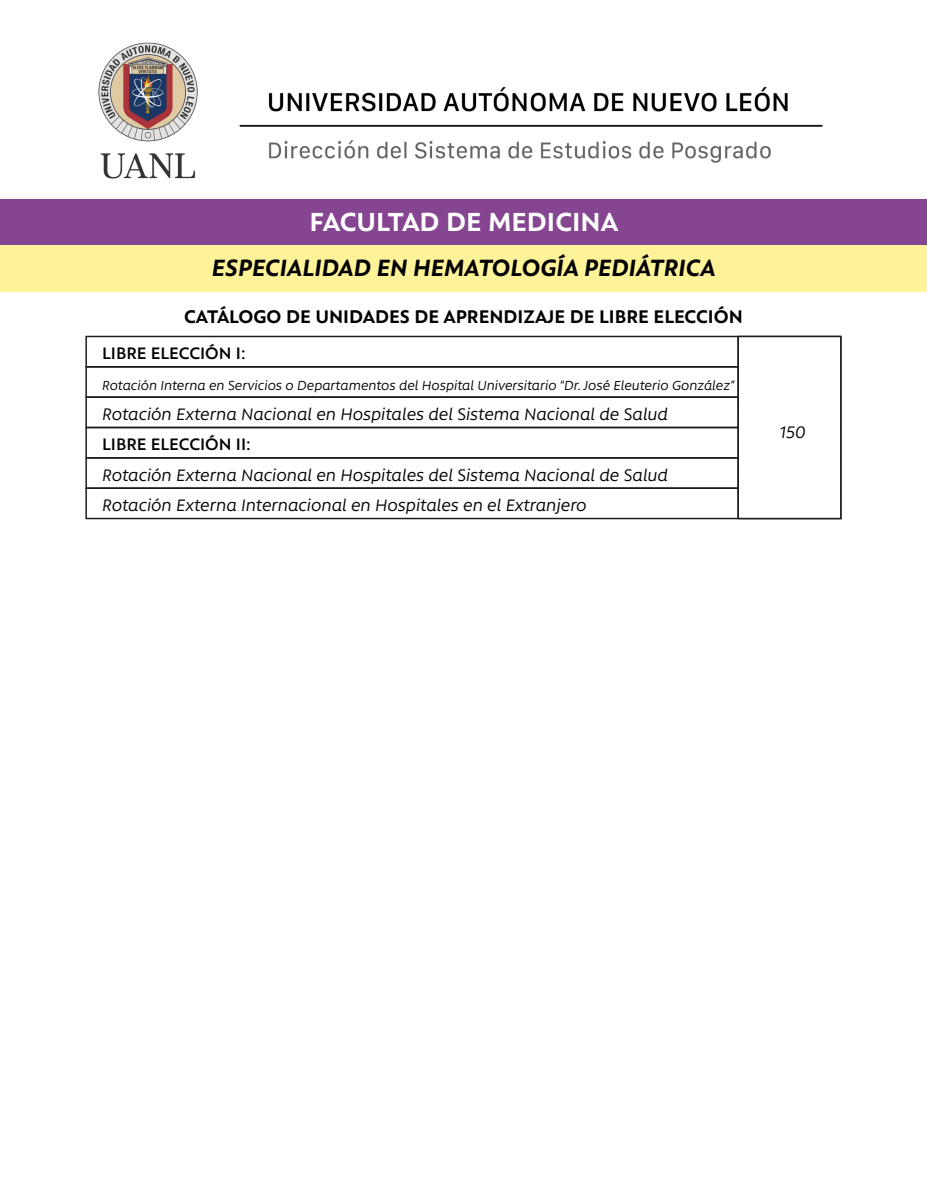
<style>
.page{position:relative;width:927px;height:1197px;background:#fff}
.page>*{position:absolute;margin:0;border:0;box-sizing:border-box;transform-origin:0 0}
.t1{font:700 30px "Rawson Pro";color:#fff}
.t2{font:italic 700 27px "Rawson Pro";color:#000}
.t3{font:700 21px "Rawson Pro";color:#000}
.t4{font:italic 19.05px/30.2px "Rawson Pro";color:#000}
.t5{font:600 19.05px "Rawson Pro";color:#000}
.t6{font:italic 15px "Rawson Pro";color:#000}
</style>
<div class="page">
<div style="left:85px;top:336px;width:756px;height:31px;border:2px solid #1d1d1b"></div>
<div style="left:85px;top:366px;width:756px;height:32px;border:2px solid #1d1d1b"></div>
<div style="left:85px;top:396px;width:756px;height:32px;border:2px solid #1d1d1b"></div>
<img style="left:98px;top:42px;width:725px;height:137px">
<div style="left:0;top:199px;width:927px;height:46px;background:#854590"></div>
<div style="left:0;top:245px;width:927px;height:47px;background:#fff399"></div>
<div style="left:85px;top:427px;width:756px;height:31px;border:2px solid #1d1d1b"></div>
<div style="left:85px;top:457px;width:756px;height:32px;border:2px solid #1d1d1b"></div>
<div style="left:85px;top:487px;width:756px;height:32px;border:2px solid #1d1d1b"></div>
<svg style="left:736px;top:335px;width:3px;height:185px"></svg>
<div style="left:737px;top:336px;width:104px;height:183px;background:#fff;border:2px solid #1d1d1b"></div>
<h1 class="t1" style="left:309px;top:204px;width:310px">FACULTAD DE MEDICINA</h1>
<h2 class="t2" style="left:212px;top:252px;width:505px">ESPECIALIDAD EN HEMATOLOGÍA PEDIÁTRICA</h2>
<p class="t3" style="left:184px;top:304px;width:560px">CATÁLOGO DE UNIDADES DE APRENDIZAJE DE LIBRE ELECCIÓN</p>
<p class="t5" style="left:102px;top:343px;width:145px">LIBRE ELECCIÓN I:</p>
<p class="t6" style="left:102px;top:377px;width:633px">Rotación Interna en Servicios o Departamentos del Hospital Universitario “Dr. José Eleuterio González”</p>
<p class="t4" style="left:102px;top:398px;width:567px">Rotación Externa Nacional en Hospitales del Sistema Nacional de Salud</p>
<p class="t5" style="left:102px;top:434px;width:150px">LIBRE ELECCIÓN II:</p>
<p class="t4" style="left:102px;top:459px;width:567px">Rotación Externa Nacional en Hospitales del Sistema Nacional de Salud<br>Rotación Externa Internacional en Hospitales en el Extranjero</p>
<p class="t4" style="left:779px;top:417px;width:27px">150</p>
</div>
